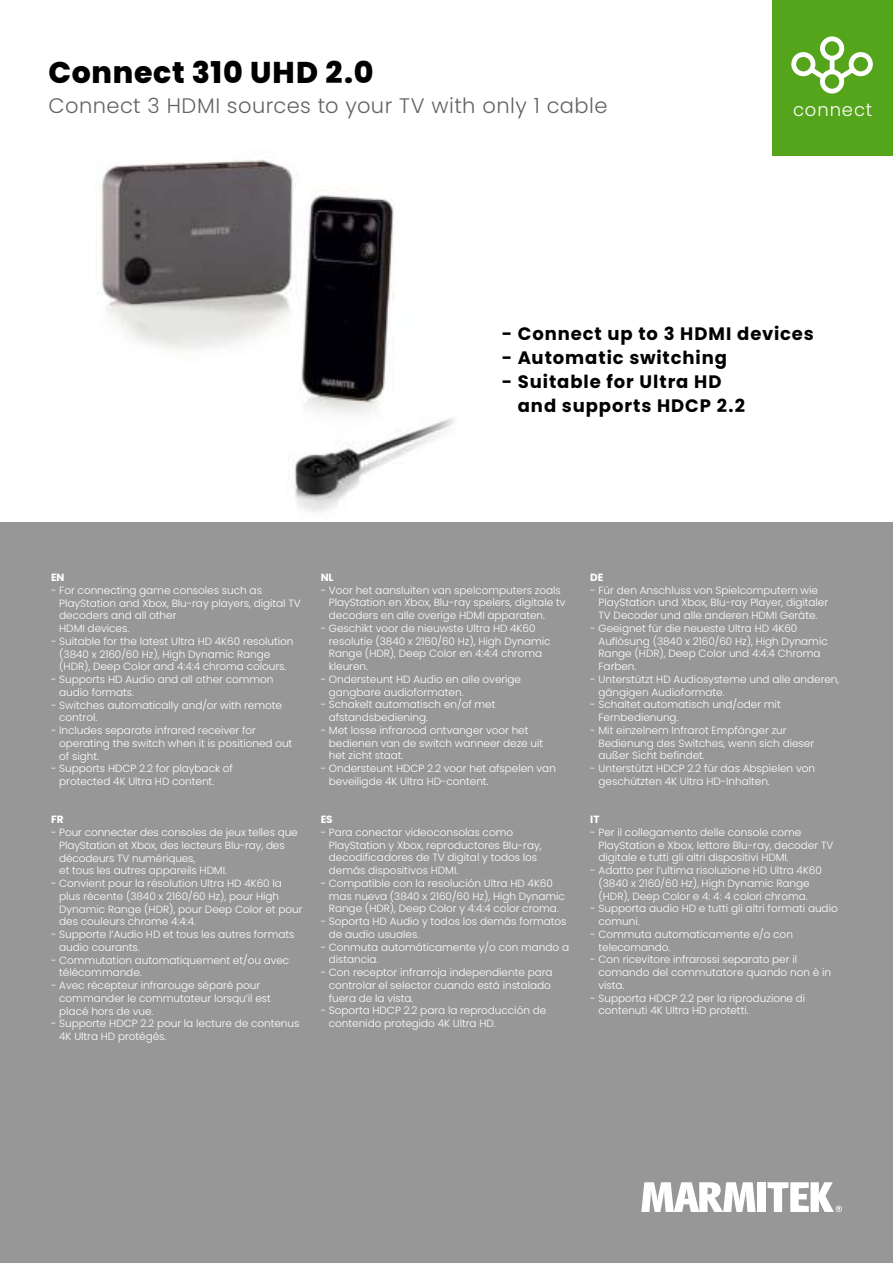
<style>
.page{position:relative;width:893px;height:1263px;background:#fff}
.page>*{position:absolute;margin:0;border:0;box-sizing:border-box;transform-origin:0 0}
.t1{font:800 30px "Poppins";letter-spacing:.02em;color:#000}
.t2{font:300 21px "Poppins";letter-spacing:.025em;color:#616366}
.t3{font:700 18px/24px "Poppins";letter-spacing:.05em;color:#000}
.t4{font:300 18px "Poppins";letter-spacing:.05em;color:#fff}
.t5{font:300 10.5px/12.8px "Poppins";letter-spacing:-.005em;color:#fff}
.t6{font:700 10.5px "Poppins";letter-spacing:-.005em;color:#fff}
</style>
<div class="page">
<img style="left:101px;top:159px;width:298px;height:353px">
<div style="left:0;top:522px;width:893px;height:741px;background:#979797"></div>
<svg style="left:641px;top:1182px;width:115px;height:30px"></svg>
<div style="left:757px;top:1182px;width:9px;height:30px;background:#fff"></div>
<svg style="left:767px;top:1182px;width:75px;height:30px"></svg>
<div style="left:772px;top:0;width:121px;height:156px;background:#55a51c"></div>
<svg style="left:791px;top:36px;width:82px;height:58px"></svg>
<svg style="left:399px;top:418px;width:55px;height:39px"></svg>
<h1 class="t1" style="left:48px;top:55px;width:326px">Connect 310 UHD 2.0</h1>
<h2 class="t2" style="left:48px;top:93px;width:561px">Connect 3 HDMI sources to your TV with only 1 cable</h2>
<h3 class="t4" style="left:793px;top:99px;width:81px">connect</h3>
<h3 class="t3" style="left:502px;top:323px;width:314px">- Connect up to 3 HDMI devices</h3>
<h3 class="t3" style="left:502px;top:347px;width:227px">- Automatic switching</h3>
<h3 class="t3" style="left:518px;top:371px;width:229px;text-indent:-16px">- Suitable for Ultra HD and supports HDCP 2.2</h3>
<p class="t6" style="left:51px;top:573px;width:15px">EN</p>
<p class="t5" style="left:59px;top:584px;width:243px;text-indent:-8px">- For connecting game consoles such as<br>PlayStation and Xbox, Blu-ray players, digital TV decoders and all other<br>HDMI devices.</p>
<p class="t5" style="left:59px;top:635px;width:236px;text-indent:-8px">- Suitable for the latest Ultra HD 4K60 resolution (3840 x 2160/60 Hz), High Dynamic Range (HDR), Deep Color and 4:4:4 chroma colours.</p>
<p class="t5" style="left:59px;top:673px;width:216px;text-indent:-8px">- Supports HD Audio and all other common audio formats.</p>
<p class="t5" style="left:59px;top:699px;width:224px;text-indent:-8px">- Switches automatically and/or with remote control.</p>
<p class="t5" style="left:59px;top:724px;width:235px;text-indent:-8px">- Includes separate infrared receiver for operating the switch when it is positioned out of sight.</p>
<p class="t5" style="left:59px;top:762px;width:175px;text-indent:-8px">- Supports HDCP 2.2 for playback of protected 4K Ultra HD content.</p>
<p class="t6" style="left:51px;top:815px;width:14px">FR</p>
<p class="t5" style="left:59px;top:826px;width:240px;text-indent:-8px">- Pour connecter des consoles de jeux telles que PlayStation et Xbox, des lecteurs Blu-ray, des décodeurs TV numériques,<br>et tous les autres appareils HDMI.</p>
<p class="t5" style="left:59px;top:877px;width:245px;text-indent:-8px">- Convient pour la résolution Ultra HD 4K60 la plus récente (3840 x 2160/60 Hz), pour High Dynamic Range (HDR), pour Deep Color et pour des couleurs chrome 4:4:4.</p>
<p class="t5" style="left:59px;top:928px;width:237px;text-indent:-8px">- Supporte l’Audio HD et tous les autres formats audio courants.</p>
<p class="t5" style="left:59px;top:954px;width:232px;text-indent:-8px">- Commutation automatiquement et/ou avec télécommande.</p>
<p class="t5" style="left:59px;top:979px;width:213px;text-indent:-8px">- Avec récepteur infrarouge séparé pour commander le commutateur lorsqu’il est placé hors de vue.</p>
<p class="t5" style="left:59px;top:1017px;width:242px;text-indent:-8px">- Supporte HDCP 2.2 pour la lecture de contenus<br>4K Ultra HD protégés.</p>
<p class="t6" style="left:321px;top:572px;width:14px">NL</p>
<p class="t5" style="left:329px;top:584px;width:238px;text-indent:-8px">- Voor het aansluiten van spelcomputers zoals<br>PlayStation en Xbox, Blu-ray spelers, digitale tv decoders en alle overige HDMI apparaten.</p>
<p class="t5" style="left:329px;top:622px;width:223px;text-indent:-8px">- Geschikt voor de nieuwste Ultra HD 4K60 resolutie (3840 x 2160/60 Hz), High Dynamic Range (HDR), Deep Color en 4:4:4 chroma kleuren.</p>
<p class="t5" style="left:329px;top:673px;width:194px;text-indent:-8px">- Ondersteunt HD Audio en alle overige gangbare audioformaten.</p>
<p class="t5" style="left:329px;top:698px;width:168px;text-indent:-8px">- Schakelt automatisch en/of met afstandsbediening.</p>
<p class="t5" style="left:329px;top:724px;width:216px;text-indent:-8px">- Met losse infrarood ontvanger voor het bedienen van de switch wanneer deze uit het zicht staat.</p>
<p class="t5" style="left:329px;top:762px;width:229px;text-indent:-8px">- Ondersteunt HDCP 2.2 voor het afspelen van beveiligde 4K Ultra HD-content.</p>
<p class="t6" style="left:321px;top:815px;width:14px">ES</p>
<p class="t5" style="left:329px;top:826px;width:214px;text-indent:-8px">- Para conectar videoconsolas como PlayStation y Xbox, reproductores Blu-ray, decodificadores de TV digital y todos los demás dispositivos HDMI.</p>
<p class="t5" style="left:329px;top:877px;width:238px;text-indent:-8px">- Compatible con la resolución Ultra HD 4K60 mas nueva (3840 x 2160/60 Hz), High Dynamic<br>Range (HDR), Deep Color y 4:4:4 color croma.</p>
<p class="t5" style="left:329px;top:915px;width:239px;text-indent:-8px">- Soporta HD Audio y todos los demás formatos de audio usuales.</p>
<p class="t5" style="left:329px;top:941px;width:242px;text-indent:-8px">- Conmuta automáticamente y/o con mando a distancia.</p>
<p class="t5" style="left:329px;top:966px;width:225px;text-indent:-8px">- Con receptor infrarroja independiente para controlar el selector cuando está instalado fuera de la vista.</p>
<p class="t5" style="left:329px;top:1004px;width:219px;text-indent:-8px">- Soporta HDCP 2.2 para la reproducción de contenido protegido 4K Ultra HD.</p>
<p class="t6" style="left:590px;top:572px;width:15px">DE</p>
<p class="t5" style="left:598px;top:584px;width:231px;text-indent:-8px">- Für den Anschluss von Spielcomputern wie<br>PlayStation und Xbox, Blu-ray Player, digitaler<br>TV Decoder und alle anderen HDMI Geräte.</p>
<p class="t5" style="left:598px;top:622px;width:231px;text-indent:-8px">- Geeignet für die neueste Ultra HD 4K60<br>Auflösung (3840 x 2160/60 Hz), High Dynamic<br>Range (HDR), Deep Color und 4:4:4 Chroma<br>Farben.</p>
<p class="t5" style="left:598px;top:673px;width:242px;text-indent:-8px">- Unterstützt HD Audiosysteme und alle anderen, gängigen Audioformate.</p>
<p class="t5" style="left:598px;top:698px;width:184px;text-indent:-8px">- Schaltet automatisch und/oder mit<br>Fernbedienung.</p>
<p class="t5" style="left:598px;top:724px;width:217px;text-indent:-8px">- Mit einzelnem Infrarot Empfänger zur<br>Bedienung des Switches, wenn sich dieser außer Sicht befindet.</p>
<p class="t5" style="left:598px;top:762px;width:218px;text-indent:-8px">- Unterstützt HDCP 2.2 für das Abspielen von geschützten 4K Ultra HD-Inhalten.</p>
<p class="t6" style="left:590px;top:815px;width:11px">IT</p>
<p class="t5" style="left:598px;top:826px;width:236px;text-indent:-8px">- Per il collegamento delle console come<br>PlayStation e Xbox, lettore Blu-ray, decoder TV digitale e tutti gli altri dispositivi HDMI.</p>
<p class="t5" style="left:590px;top:864px;width:233px;text-align:center">- Adatto per l’ultima risoluzione HD Ultra 4K60 (3840 x 2160/60 Hz), High Dynamic Range (HDR), Deep Color e 4: 4: 4 colori chroma.</p>
<p class="t5" style="left:598px;top:902px;width:241px;text-indent:-8px">- Supporta audio HD e tutti gli altri formati audio comuni.</p>
<p class="t5" style="left:598px;top:928px;width:196px;text-indent:-8px">- Commuta automaticamente e/o con telecomando.</p>
<p class="t5" style="left:598px;top:953px;width:234px;text-indent:-8px">- Con ricevitore infrarossi separato per il comando del commutatore quando non è in vista.</p>
<p class="t5" style="left:598px;top:992px;width:208px;text-indent:-8px">- Supporta HDCP 2.2 per la riproduzione di contenuti 4K Ultra HD protetti.</p>
</div>
